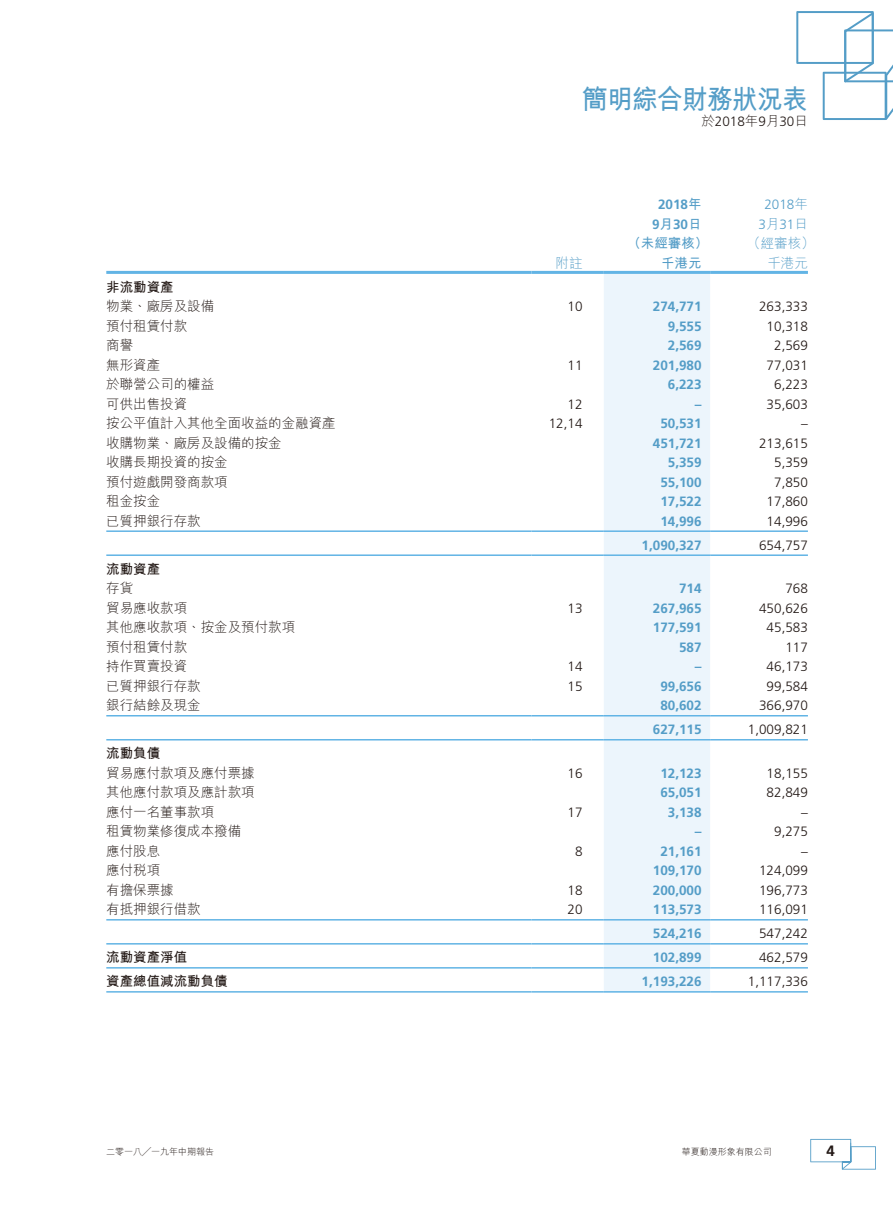
<style>
.page{position:relative;width:893px;height:1212px;background:#fff}
.page>*{position:absolute;margin:0;border:0;box-sizing:border-box;transform-origin:0 0}
.t1{font:27px "M Hei HK Bold E Ten B5 H";letter-spacing:-.025em;color:#549dc7;scale:.95 1}
.t2{font:700 15px "Frutiger LT Std";color:#231916}
.t3{font:300 13.5px "Frutiger LT Std";color:#231916}
.t4{font:13.5px "M Hei HK Light E Ten B5 H";color:#231916}
.t5{font:700 13.5px "Frutiger LT Std";color:#549dc7}
.t6{font:13.5px "M Hei HK Bold E Ten B5 H";color:#231916}
.t7{font:300 13.5px "Frutiger LT Std";color:#549dc7}
.t8{font:13.5px "M Hei HK Light E Ten B5 H";color:#549dc7}
.t9{font:13.5px "M Hei HK Bold E Ten B5 H";color:#549dc7}
.t10{font:9px "M Hei HK Light E Ten B5 H";color:#231916}
.s1{font-family:"M Hei HK Light E Ten B5 H";font-weight:400}
.s2{font-family:"M Hei HK Bold E Ten B5 H";font-weight:400}
</style>
<div class="page">
<svg style="left:810px;top:1139px;width:66px;height:30px"></svg>
<svg style="left:796px;top:11px;width:97px;height:109px"></svg>
<div style="left:604px;top:274px;width:106px;height:717px;background:#ecf5fc"></div>
<hr style="left:106px;top:271px;width:425px;height:3px;background:#62b4e5">
<hr style="left:531px;top:271px;width:73px;height:3px;background:#62b4e5">
<hr style="left:604px;top:271px;width:106px;height:3px;background:#62b4e5">
<hr style="left:710px;top:271px;width:98px;height:3px;background:#62b4e5">
<hr style="left:106px;top:530px;width:425px;height:2px;background:#62b4e5">
<hr style="left:531px;top:530px;width:73px;height:2px;background:#62b4e5">
<hr style="left:604px;top:530px;width:106px;height:2px;background:#62b4e5">
<hr style="left:710px;top:530px;width:98px;height:2px;background:#62b4e5">
<hr style="left:106px;top:554px;width:425px;height:2px;background:#62b4e5">
<hr style="left:531px;top:554px;width:73px;height:2px;background:#62b4e5">
<hr style="left:604px;top:554px;width:106px;height:2px;background:#62b4e5">
<hr style="left:710px;top:554px;width:98px;height:2px;background:#62b4e5">
<hr style="left:106px;top:715px;width:425px;height:1px;background:#62b4e5">
<hr style="left:531px;top:715px;width:73px;height:1px;background:#62b4e5">
<hr style="left:604px;top:715px;width:106px;height:1px;background:#62b4e5">
<hr style="left:710px;top:715px;width:98px;height:1px;background:#62b4e5">
<hr style="left:106px;top:739px;width:425px;height:1px;background:#62b4e5">
<hr style="left:531px;top:739px;width:73px;height:1px;background:#62b4e5">
<hr style="left:604px;top:739px;width:106px;height:1px;background:#62b4e5">
<hr style="left:710px;top:739px;width:98px;height:1px;background:#62b4e5">
<hr style="left:106px;top:919px;width:425px;height:1px;background:#62b4e5">
<hr style="left:531px;top:919px;width:73px;height:1px;background:#62b4e5">
<hr style="left:604px;top:919px;width:106px;height:1px;background:#62b4e5">
<hr style="left:710px;top:919px;width:98px;height:1px;background:#62b4e5">
<hr style="left:106px;top:943px;width:425px;height:1px;background:#62b4e5">
<hr style="left:531px;top:943px;width:73px;height:1px;background:#62b4e5">
<hr style="left:604px;top:943px;width:106px;height:1px;background:#62b4e5">
<hr style="left:710px;top:943px;width:98px;height:1px;background:#62b4e5">
<hr style="left:106px;top:967px;width:425px;height:1px;background:#62b4e5">
<hr style="left:531px;top:967px;width:73px;height:1px;background:#62b4e5">
<hr style="left:604px;top:967px;width:106px;height:1px;background:#62b4e5">
<hr style="left:710px;top:967px;width:98px;height:1px;background:#62b4e5">
<hr style="left:106px;top:991px;width:425px;height:1px;background:#62b4e5">
<hr style="left:531px;top:991px;width:73px;height:1px;background:#62b4e5">
<hr style="left:604px;top:991px;width:106px;height:1px;background:#62b4e5">
<hr style="left:710px;top:991px;width:98px;height:1px;background:#62b4e5">
<h1 class="t1" style="left:582px;top:89px;width:239px">簡明綜合財務狀況表</h1>
<p class="t3" style="left:701px;top:115px;width:108px"><span class="s1">於</span>2018<span class="s1">年</span>9<span class="s1">月</span>30<span class="s1">日</span></p>
<p class="t5" style="left:658px;top:198px;width:45px">2018<span class="s2">年</span></p>
<p class="t7" style="left:764px;top:198px;width:45px">2018<span class="s1">年</span></p>
<p class="t5" style="left:652px;top:217px;width:51px">9<span class="s2">月</span>30<span class="s2">日</span></p>
<p class="t7" style="left:758px;top:217px;width:51px">3<span class="s1">月</span>31<span class="s1">日</span></p>
<p class="t9" style="left:627px;top:238px;width:82px">（未經審核）</p>
<p class="t8" style="left:747px;top:238px;width:69px">（經審核）</p>
<p class="t8" style="left:556px;top:257px;width:28px">附註</p>
<p class="t9" style="left:661px;top:257px;width:42px">千港元</p>
<p class="t8" style="left:767px;top:257px;width:42px">千港元</p>
<p class="t6" style="left:106px;top:281px;width:69px">非流動資產</p>
<p class="t4" style="left:106px;top:301px;width:109px">物業、廠房及設備</p>
<p class="t3" style="left:568px;top:300px;width:17px">10</p>
<p class="t5" style="left:653px;top:300px;width:50px">274,771</p>
<p class="t3" style="left:759px;top:300px;width:50px">263,333</p>
<p class="t4" style="left:106px;top:320px;width:82px">預付租賃付款</p>
<p class="t5" style="left:668px;top:319px;width:35px">9,555</p>
<p class="t3" style="left:767px;top:319px;width:43px">10,318</p>
<p class="t4" style="left:106px;top:340px;width:28px">商譽</p>
<p class="t5" style="left:668px;top:339px;width:35px">2,569</p>
<p class="t3" style="left:774px;top:339px;width:35px">2,569</p>
<p class="t4" style="left:106px;top:359px;width:55px">無形資產</p>
<p class="t3" style="left:568px;top:358px;width:17px">11</p>
<p class="t5" style="left:653px;top:358px;width:50px">201,980</p>
<p class="t3" style="left:767px;top:358px;width:43px">77,031</p>
<p class="t4" style="left:106px;top:379px;width:109px">於聯營公司的權益</p>
<p class="t5" style="left:668px;top:378px;width:35px">6,223</p>
<p class="t3" style="left:774px;top:378px;width:35px">6,223</p>
<p class="t4" style="left:106px;top:398px;width:82px">可供出售投資</p>
<p class="t3" style="left:568px;top:397px;width:17px">12</p>
<p class="t5" style="left:695px;top:397px;width:8px">–</p>
<p class="t3" style="left:767px;top:397px;width:43px">35,603</p>
<p class="t4" style="left:106px;top:418px;width:231px">按公平值計入其他全面收益的金融資產</p>
<p class="t3" style="left:549px;top:417px;width:35px">12,14</p>
<p class="t5" style="left:660px;top:417px;width:43px">50,531</p>
<p class="t3" style="left:801px;top:417px;width:8px">–</p>
<p class="t4" style="left:106px;top:437px;width:177px">收購物業、廠房及設備的按金</p>
<p class="t5" style="left:653px;top:436px;width:50px">451,721</p>
<p class="t3" style="left:759px;top:436px;width:50px">213,615</p>
<p class="t4" style="left:106px;top:457px;width:123px">收購長期投資的按金</p>
<p class="t5" style="left:668px;top:456px;width:35px">5,359</p>
<p class="t3" style="left:774px;top:456px;width:35px">5,359</p>
<p class="t4" style="left:106px;top:476px;width:123px">預付遊戲開發商款項</p>
<p class="t5" style="left:660px;top:475px;width:43px">55,100</p>
<p class="t3" style="left:774px;top:475px;width:35px">7,850</p>
<p class="t4" style="left:106px;top:496px;width:55px">租金按金</p>
<p class="t5" style="left:660px;top:495px;width:43px">17,522</p>
<p class="t3" style="left:767px;top:495px;width:43px">17,860</p>
<p class="t4" style="left:106px;top:515px;width:96px">已質押銀行存款</p>
<p class="t5" style="left:660px;top:514px;width:43px">14,996</p>
<p class="t3" style="left:767px;top:514px;width:43px">14,996</p>
<p class="t5" style="left:642px;top:538px;width:62px">1,090,327</p>
<p class="t3" style="left:759px;top:538px;width:50px">654,757</p>
<p class="t6" style="left:106px;top:564px;width:55px">流動資產</p>
<p class="t4" style="left:106px;top:583px;width:28px">存貨</p>
<p class="t5" style="left:679px;top:582px;width:24px">714</p>
<p class="t3" style="left:785px;top:582px;width:24px">768</p>
<p class="t4" style="left:106px;top:603px;width:82px">貿易應收款項</p>
<p class="t3" style="left:568px;top:601px;width:17px">13</p>
<p class="t5" style="left:653px;top:601px;width:50px">267,965</p>
<p class="t3" style="left:759px;top:601px;width:50px">450,626</p>
<p class="t4" style="left:106px;top:622px;width:190px">其他應收款項、按金及預付款項</p>
<p class="t5" style="left:653px;top:621px;width:50px">177,591</p>
<p class="t3" style="left:767px;top:621px;width:43px">45,583</p>
<p class="t4" style="left:106px;top:642px;width:82px">預付租賃付款</p>
<p class="t5" style="left:679px;top:640px;width:24px">587</p>
<p class="t3" style="left:785px;top:640px;width:24px">117</p>
<p class="t4" style="left:106px;top:661px;width:82px">持作買賣投資</p>
<p class="t3" style="left:568px;top:660px;width:17px">14</p>
<p class="t5" style="left:695px;top:660px;width:8px">–</p>
<p class="t3" style="left:767px;top:660px;width:43px">46,173</p>
<p class="t4" style="left:106px;top:681px;width:96px">已質押銀行存款</p>
<p class="t3" style="left:568px;top:679px;width:17px">15</p>
<p class="t5" style="left:660px;top:679px;width:43px">99,656</p>
<p class="t3" style="left:767px;top:679px;width:43px">99,584</p>
<p class="t4" style="left:106px;top:700px;width:96px">銀行結餘及現金</p>
<p class="t5" style="left:660px;top:699px;width:43px">80,602</p>
<p class="t3" style="left:759px;top:699px;width:50px">366,970</p>
<p class="t5" style="left:653px;top:723px;width:50px">627,115</p>
<p class="t3" style="left:748px;top:723px;width:62px">1,009,821</p>
<p class="t6" style="left:106px;top:748px;width:55px">流動負債</p>
<p class="t4" style="left:106px;top:768px;width:150px">貿易應付款項及應付票據</p>
<p class="t3" style="left:568px;top:766px;width:17px">16</p>
<p class="t5" style="left:660px;top:766px;width:43px">12,123</p>
<p class="t3" style="left:767px;top:766px;width:43px">18,155</p>
<p class="t4" style="left:106px;top:787px;width:150px">其他應付款項及應計款項</p>
<p class="t5" style="left:660px;top:786px;width:43px">65,051</p>
<p class="t3" style="left:767px;top:786px;width:43px">82,849</p>
<p class="t4" style="left:106px;top:807px;width:109px">應付一名董事款項</p>
<p class="t3" style="left:568px;top:805px;width:17px">17</p>
<p class="t5" style="left:668px;top:805px;width:35px">3,138</p>
<p class="t3" style="left:801px;top:805px;width:8px">–</p>
<p class="t4" style="left:106px;top:826px;width:136px">租賃物業修復成本撥備</p>
<p class="t5" style="left:695px;top:825px;width:8px">–</p>
<p class="t3" style="left:774px;top:825px;width:35px">9,275</p>
<p class="t4" style="left:106px;top:846px;width:55px">應付股息</p>
<p class="t3" style="left:575px;top:844px;width:9px">8</p>
<p class="t5" style="left:660px;top:844px;width:43px">21,161</p>
<p class="t3" style="left:801px;top:844px;width:8px">–</p>
<p class="t4" style="left:106px;top:865px;width:55px">應付稅項</p>
<p class="t5" style="left:653px;top:864px;width:50px">109,170</p>
<p class="t3" style="left:759px;top:864px;width:50px">124,099</p>
<p class="t4" style="left:106px;top:885px;width:69px">有擔保票據</p>
<p class="t3" style="left:568px;top:883px;width:17px">18</p>
<p class="t5" style="left:653px;top:883px;width:50px">200,000</p>
<p class="t3" style="left:759px;top:883px;width:50px">196,773</p>
<p class="t4" style="left:106px;top:904px;width:96px">有抵押銀行借款</p>
<p class="t3" style="left:568px;top:903px;width:17px">20</p>
<p class="t5" style="left:653px;top:903px;width:50px">113,573</p>
<p class="t3" style="left:759px;top:903px;width:50px">116,091</p>
<p class="t5" style="left:653px;top:927px;width:50px">524,216</p>
<p class="t3" style="left:759px;top:927px;width:50px">547,242</p>
<p class="t6" style="left:106px;top:952px;width:82px">流動資產淨值</p>
<p class="t5" style="left:653px;top:951px;width:50px">102,899</p>
<p class="t3" style="left:759px;top:951px;width:50px">462,579</p>
<p class="t6" style="left:106px;top:976px;width:123px">資產總值減流動負債</p>
<p class="t5" style="left:642px;top:975px;width:62px">1,193,226</p>
<p class="t3" style="left:748px;top:975px;width:62px">1,117,336</p>
<p class="t10" style="left:106px;top:1148px;width:110px">二零一八╱一九年中期報告</p>
<p class="t10" style="left:682px;top:1148px;width:92px">華夏動漫形象有限公司</p>
<p class="t2" style="left:826px;top:1143px;width:10px">4</p>
</div>
